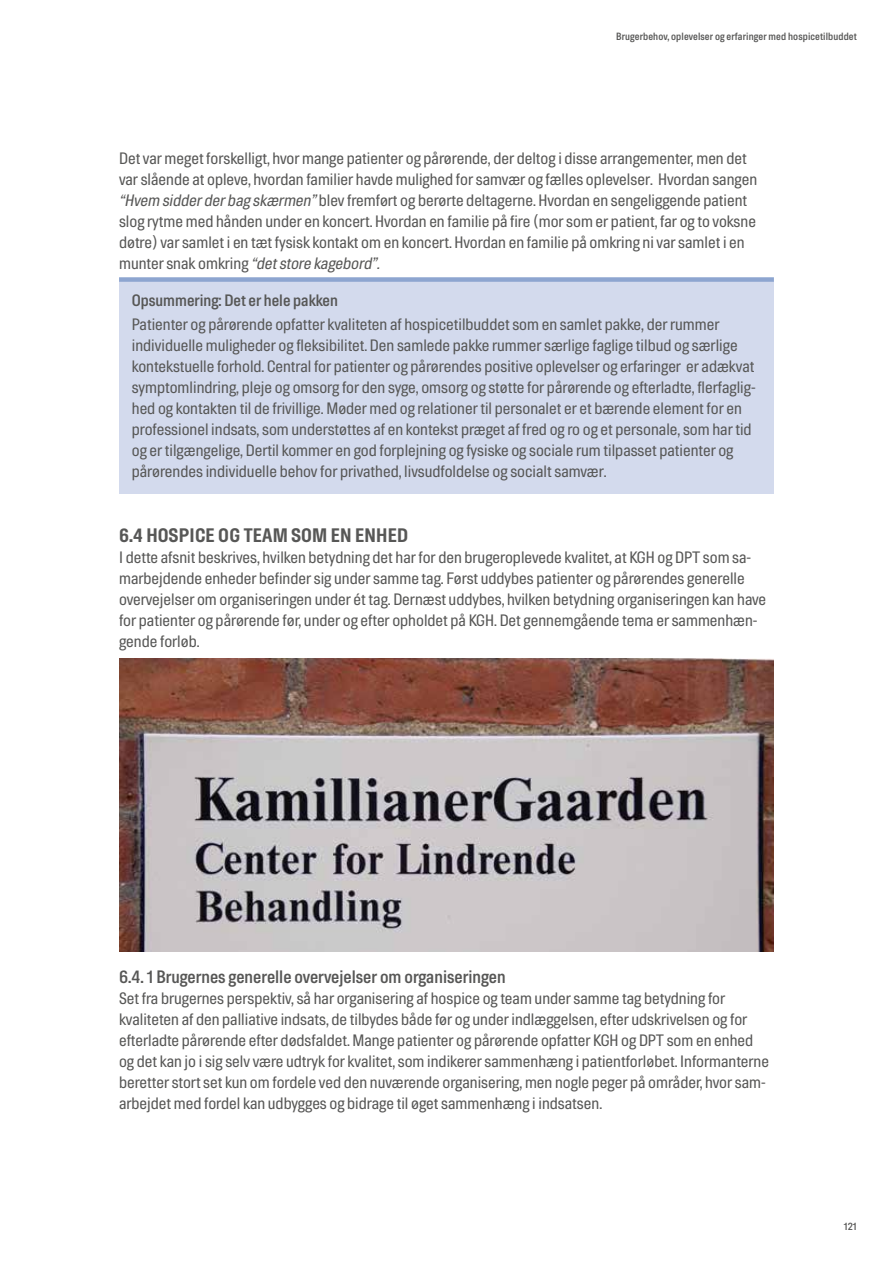
<style>
.page{position:relative;width:893px;height:1263px;background:#fff}
.page>*{position:absolute;margin:0;border:0;box-sizing:border-box;transform-origin:0 0}
.t1{font:700 19.5px "Hill";letter-spacing:.01em;color:#575756}
.t2{font:600 18px "Hill";color:#575756}
.t3{font:16.5px/21px "Hill";color:#575756}
.t4{font:600 16.5px "Hill";color:#575756}
.t5{font:600 10.5px "Hill";letter-spacing:.01em;color:#575756}
.s1{font-style:italic}
</style>
<div class="page">
<div style="left:119px;top:282px;width:655px;height:212px;background:#d3daed"></div>
<div style="left:119px;top:277px;width:655px;height:5px;background:#8da5d0"></div>
<img style="left:119px;top:658px;width:655px;height:293px">
<p class="t5" style="left:616px;top:31px;width:242px">Brugerbehov, oplevelser og erfaringer med hospicetilbuddet</p>
<p class="t3" style="left:119px;top:148px;width:640px">Det var meget forskelligt, hvor mange patienter og pårørende, der deltog i disse arrangementer, men det var slående at opleve, hvordan familier havde mulighed for samvær og fælles oplevelser. Hvordan sangen <span class="s1">“Hvem sidderderbag skærmen”</span>blev fremført og berørte deltagerne. Hvordan en sengeliggende patient slog rytme med hånden under en koncert. Hvordan en familie på fire (mor som er patient, far og to voksne døtre) var samlet i en tæt fysisk kontakt om en koncert. Hvordan en familie på omkring ni var samlet i en m u n t e r s n a k o m kr i n g <span class="s1">“detstore kagebord”.</span></p>
<p class="t4" style="left:132px;top:291px;width:208px">Opsummering: Det er hele pakken</p>
<p class="t3" style="left:132px;top:314px;width:625px">Patienter og pårørende opfatter kvaliteten af hospicetilbuddet som en samlet pakke, der rummer individuelle muligheder og fleksibilitet. Den samlede pakke rummer særlige faglige tilbud og særlige kontekstuelle forhold. Central for patienter og pårørendes positive oplevelser og erfaringer er adækvat symptomlindring, pleje og omsorg for den syge, omsorg og støtte for pårørende og efterladte, flerfaglig&shy;hed og kontakten til de frivillige. Møder med og relationer til personalet er et bærende element for en professionel indsats, som understøttes af en kontekst præget af fred og ro og et personale, som har tid og er tilgængelige, Dertil kommer en god forplejning og fysiske og sociale rum tilpasset patienter og pårørendes individuelle behov for privathed, livsudfoldelse og socialt samvær.</p>
<p class="t1" style="left:119px;top:525px;width:291px">6.4 HOSPICE OG TEAM SOM EN ENHED</p>
<p class="t3" style="left:119px;top:547px;width:649px">I dette afsnit beskrives, hvilken betydning det har for den brugeroplevede kvalitet, at KGH og DPT som sa&shy;marbejdende enheder befinder sig under samme tag. Først uddybes patienter og pårørendes generelle overvejelser om organiseringen under ét tag. Dernæst uddybes, hvilken betydning organiseringen kan have for patienter og pårørende før, under og efter opholdet på KGH. Det gennemgående tema er sammenhæn&shy;gende forløb.</p>
<p class="t2" style="left:119px;top:967px;width:388px">6.4. 1 Brugernes generelle overvejelser om organiseringen</p>
<p class="t3" style="left:119px;top:988px;width:651px">Set fra brugernes perspektiv, så har organisering af hospice og team under samme tag betydning for kvaliteten af den palliative indsats, de tilbydes både før og under indlæggelsen, efter udskrivelsen og for efterladte pårørende efter dødsfaldet. Mange patienter og pårørende opfatter KGH og DPT som en enhed og det kan jo i sig selv være udtryk for kvalitet, som indikerer sammenhæng i patientforløbet. Informanterne beretter stort set kun om fordele ved den nuværende organisering, men nogle peger på områder, hvor sam&shy;arbejdet med fordel kan udbygges og bidrage til øget sammenhæng i indsatsen.</p>
<p class="t5" style="left:844px;top:1220px;width:15px">121</p>
</div>
